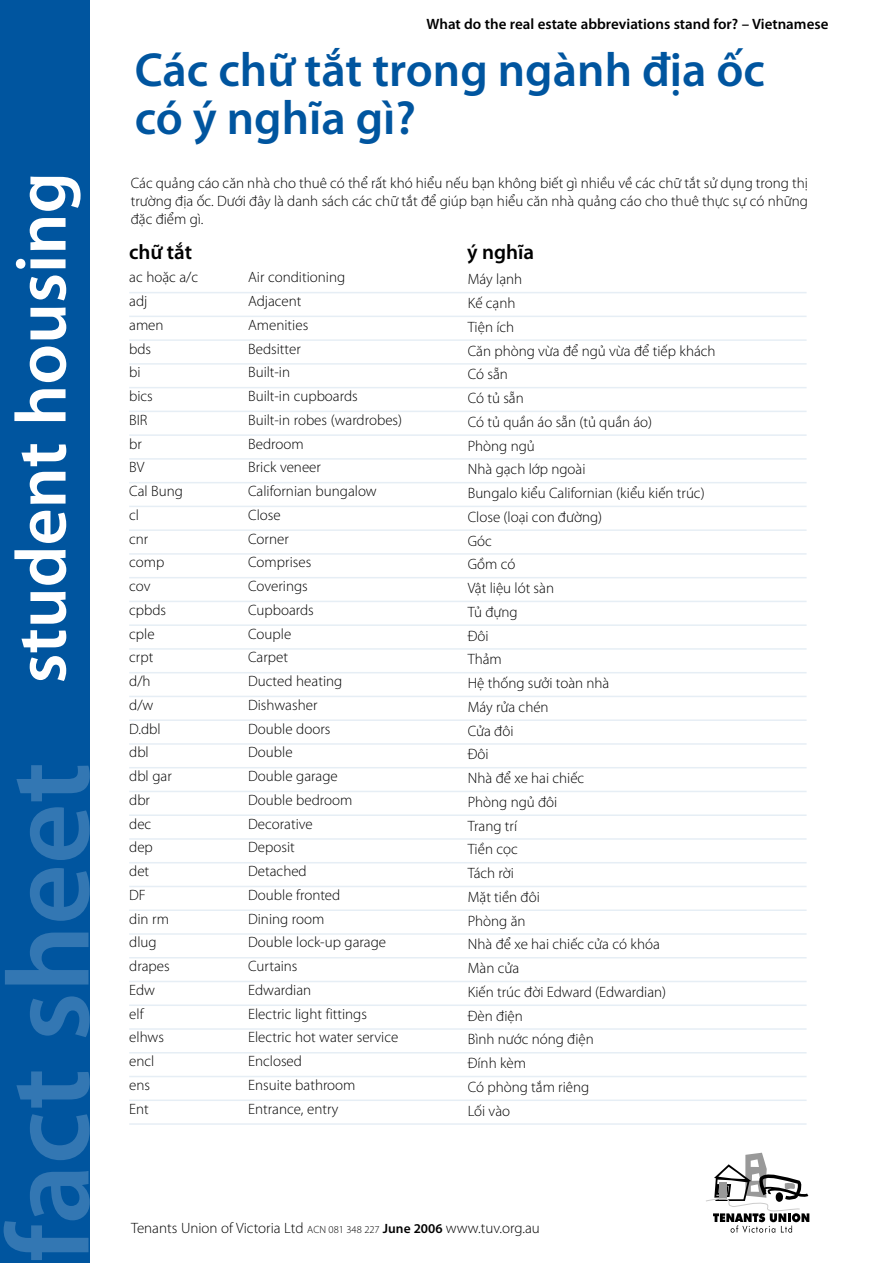
<style>
.page{position:relative;width:893px;height:1263px;background:#fff}
.page>*{position:absolute;margin:0;border:0;box-sizing:border-box;transform-origin:0 0}
.t1{font:600 117.75px "Myriad Pro";color:#3377b3}
.t2{font:600 72px "Myriad Pro";color:#fff}
.t3{font:600 48px/48px "Myriad Pro";color:#00559f}
.t4{font:600 21px "Myriad Pro";color:#000}
.t5{font:300 15px/23.7px "Myriad Pro";color:#000;text-align:justify}
.t6{font:600 15px "Myriad Pro";color:#000}
.s1{font-size:10.5px}
.s2{font-weight:600;font-size:13.5px}
</style>
<div class="page">
<div style="left:0;top:0;width:85px;height:1263px;background:#00559f"></div>
<div style="left:75px;top:0;width:15px;height:1263px;background:#00559f"></div>
<hr style="left:129px;top:292px;width:678px;height:1px;background:#e6eef5">
<hr style="left:129px;top:316px;width:678px;height:1px;background:#e6eef5">
<hr style="left:129px;top:339px;width:678px;height:2px;background:#e6eef5">
<hr style="left:129px;top:363px;width:678px;height:2px;background:#e6eef5">
<hr style="left:129px;top:387px;width:678px;height:1px;background:#e6eef5">
<hr style="left:129px;top:411px;width:678px;height:1px;background:#e6eef5">
<hr style="left:129px;top:434px;width:678px;height:2px;background:#e6eef5">
<hr style="left:129px;top:458px;width:678px;height:2px;background:#e6eef5">
<hr style="left:129px;top:482px;width:678px;height:1px;background:#e6eef5">
<hr style="left:129px;top:506px;width:678px;height:1px;background:#e6eef5">
<hr style="left:129px;top:529px;width:678px;height:2px;background:#e6eef5">
<hr style="left:129px;top:553px;width:678px;height:2px;background:#e6eef5">
<hr style="left:129px;top:577px;width:678px;height:1px;background:#e6eef5">
<hr style="left:129px;top:601px;width:678px;height:1px;background:#e6eef5">
<hr style="left:129px;top:624px;width:678px;height:2px;background:#e6eef5">
<hr style="left:129px;top:648px;width:678px;height:2px;background:#e6eef5">
<hr style="left:129px;top:672px;width:678px;height:1px;background:#e6eef5">
<hr style="left:129px;top:696px;width:678px;height:1px;background:#e6eef5">
<hr style="left:129px;top:719px;width:678px;height:2px;background:#e6eef5">
<hr style="left:129px;top:743px;width:678px;height:2px;background:#e6eef5">
<hr style="left:129px;top:767px;width:678px;height:1px;background:#e6eef5">
<hr style="left:129px;top:791px;width:678px;height:1px;background:#e6eef5">
<hr style="left:129px;top:814px;width:678px;height:2px;background:#e6eef5">
<hr style="left:129px;top:838px;width:678px;height:2px;background:#e6eef5">
<hr style="left:129px;top:862px;width:678px;height:1px;background:#e6eef5">
<hr style="left:129px;top:886px;width:678px;height:1px;background:#e6eef5">
<hr style="left:129px;top:909px;width:678px;height:2px;background:#e6eef5">
<hr style="left:129px;top:933px;width:678px;height:2px;background:#e6eef5">
<hr style="left:129px;top:957px;width:678px;height:1px;background:#e6eef5">
<hr style="left:129px;top:981px;width:678px;height:1px;background:#e6eef5">
<hr style="left:129px;top:1004px;width:678px;height:2px;background:#e6eef5">
<hr style="left:129px;top:1028px;width:678px;height:2px;background:#e6eef5">
<hr style="left:129px;top:1052px;width:678px;height:1px;background:#e6eef5">
<hr style="left:129px;top:1076px;width:678px;height:1px;background:#e6eef5">
<hr style="left:129px;top:1099px;width:678px;height:2px;background:#e6eef5">
<hr style="left:129px;top:1123px;width:678px;height:2px;background:#e6eef5">
<svg style="left:706px;top:1153px;width:103px;height:80px"></svg>
<h2 class="t2" style="left:-4px;top:684px;width:513px;rotate:-90deg">student housing</h2>
<h1 class="t1" style="left:-26px;top:1262px;width:501px;rotate:-90deg">fact sheet</h1>
<p class="t6" style="left:426px;top:14px;width:403px">What do the real estate abbreviations stand for? – Vietnamese</p>
<h3 class="t3" style="left:135px;top:45px;width:632px">Các chữ tắt trong ngành địa ốc có ý nghĩa gì?</h3>
<p class="t5" style="left:131px;top:173px;width:679px;line-height:18px">Các quảng cáo căn nhà cho thuê có thể rất khó hiểu nếu bạn không biết gì nhiều về các chữ tắt sử dụng trong thị trường địa ốc. Dưới đây là danh sách các chữ tắt để giúp bạn hiểu căn nhà quảng cáo cho thuê thực sự có những đặc điểm gì.</p>
<h3 class="t4" style="left:129px;top:238px;width:65px">chữ tắt</h3>
<h3 class="t4" style="left:467px;top:238px;width:68px">ý nghĩa</h3>
<p class="t5" style="left:468px;top:267px;width:249px;text-align:left">Máy lạnh<br>Kế cạnh<br>Tiện ích<br>Căn phòng vừa để ngủ vừa để tiếp khách<br>Có sẵn<br>Có tủ sẵn<br>Có tủ quần áo sẵn (tủ quần áo)<br>Phòng ngủ<br>Nhà gạch lớp ngoài<br>Bungalo kiểu Californian (kiểu kiến trúc)<br>Close (loại con đường)<br>Góc<br>Gồm có<br>Vật liệu lót sàn<br>Tủ đựng<br>Đôi<br>Thảm<br>Hệ thống sưởi toàn nhà<br>Máy rửa chén<br>Cửa đôi<br>Đôi<br>Nhà để xe hai chiếc<br>Phòng ngủ đôi<br>Trang trí<br>Tiền cọc<br>Tách rời<br>Mặt tiền đôi<br>Phòng ăn<br>Nhà để xe hai chiếc cửa có khóa<br>Màn cửa<br>Kiến trúc đời Edward (Edwardian)<br>Đèn điện<br>Bình nước nóng điện<br>Đính kèm<br>Có phòng tắm riêng<br>Lối vào</p>
<p class="t5" style="left:129px;top:265px;width:71px">ac hoặc a/c</p>
<p class="t5" style="left:248px;top:265px;width:99px">Air conditioning</p>
<p class="t5" style="left:129px;top:289px;width:20px">adj</p>
<p class="t5" style="left:248px;top:289px;width:55px">Adjacent</p>
<p class="t5" style="left:129px;top:313px;width:36px">amen</p>
<p class="t5" style="left:248px;top:313px;width:62px">Amenities</p>
<p class="t5" style="left:129px;top:337px;width:24px">bds</p>
<p class="t5" style="left:248px;top:337px;width:54px">Bedsitter</p>
<p class="t5" style="left:129px;top:360px;width:13px">bi</p>
<p class="t5" style="left:248px;top:360px;width:44px">Built-in</p>
<p class="t5" style="left:129px;top:384px;width:25px">bics</p>
<p class="t5" style="left:248px;top:384px;width:111px">Built-in cupboards</p>
<p class="t5" style="left:129px;top:408px;width:20px">BIR</p>
<p class="t5" style="left:248px;top:408px;width:156px">Built-in robes (wardrobes)</p>
<p class="t5" style="left:129px;top:432px;width:14px">br</p>
<p class="t5" style="left:248px;top:432px;width:57px">Bedroom</p>
<p class="t5" style="left:129px;top:455px;width:17px">BV</p>
<p class="t5" style="left:248px;top:455px;width:74px">Brick veneer</p>
<p class="t5" style="left:129px;top:479px;width:55px">Cal Bung</p>
<p class="t5" style="left:248px;top:479px;width:130px">Californian bungalow</p>
<p class="t5" style="left:129px;top:503px;width:11px">cl</p>
<p class="t5" style="left:248px;top:503px;width:34px">Close</p>
<p class="t5" style="left:129px;top:527px;width:21px">cnr</p>
<p class="t5" style="left:248px;top:527px;width:42px">Corner</p>
<p class="t5" style="left:129px;top:550px;width:37px">comp</p>
<p class="t5" style="left:248px;top:550px;width:65px">Comprises</p>
<p class="t5" style="left:129px;top:574px;width:23px">cov</p>
<p class="t5" style="left:248px;top:574px;width:61px">Coverings</p>
<p class="t5" style="left:129px;top:598px;width:39px">cpbds</p>
<p class="t5" style="left:248px;top:598px;width:67px">Cupboards</p>
<p class="t5" style="left:129px;top:622px;width:27px">cple</p>
<p class="t5" style="left:248px;top:622px;width:45px">Couple</p>
<p class="t5" style="left:129px;top:645px;width:26px">crpt</p>
<p class="t5" style="left:248px;top:645px;width:42px">Carpet</p>
<p class="t5" style="left:129px;top:669px;width:23px">d/h</p>
<p class="t5" style="left:248px;top:669px;width:96px">Ducted heating</p>
<p class="t5" style="left:129px;top:693px;width:26px">d/w</p>
<p class="t5" style="left:248px;top:693px;width:71px">Dishwasher</p>
<p class="t5" style="left:129px;top:716px;width:33px">D.dbl</p>
<p class="t5" style="left:248px;top:716px;width:84px">Double doors</p>
<p class="t5" style="left:129px;top:740px;width:21px">dbl</p>
<p class="t5" style="left:248px;top:740px;width:46px">Double</p>
<p class="t5" style="left:129px;top:764px;width:44px">dbl gar</p>
<p class="t5" style="left:248px;top:764px;width:91px">Double garage</p>
<p class="t5" style="left:129px;top:788px;width:22px">dbr</p>
<p class="t5" style="left:248px;top:788px;width:106px">Double bedroom</p>
<p class="t5" style="left:129px;top:811px;width:24px">dec</p>
<p class="t5" style="left:248px;top:811px;width:66px">Decorative</p>
<p class="t5" style="left:129px;top:835px;width:25px">dep</p>
<p class="t5" style="left:248px;top:835px;width:48px">Deposit</p>
<p class="t5" style="left:129px;top:859px;width:22px">det</p>
<p class="t5" style="left:248px;top:859px;width:60px">Detached</p>
<p class="t5" style="left:129px;top:883px;width:18px">DF</p>
<p class="t5" style="left:248px;top:883px;width:94px">Double fronted</p>
<p class="t5" style="left:129px;top:906px;width:41px">din rm</p>
<p class="t5" style="left:248px;top:906px;width:78px">Dining room</p>
<p class="t5" style="left:129px;top:930px;width:29px">dlug</p>
<p class="t5" style="left:248px;top:930px;width:140px">Double lock-up garage</p>
<p class="t5" style="left:129px;top:954px;width:42px">drapes</p>
<p class="t5" style="left:248px;top:954px;width:51px">Curtains</p>
<p class="t5" style="left:129px;top:978px;width:27px">Edw</p>
<p class="t5" style="left:248px;top:978px;width:65px">Edwardian</p>
<p class="t5" style="left:129px;top:1001px;width:16px">elf</p>
<p class="t5" style="left:248px;top:1001px;width:120px">Electric light fittings</p>
<p class="t5" style="left:129px;top:1025px;width:36px">elhws</p>
<p class="t5" style="left:248px;top:1025px;width:152px">Electric hot water service</p>
<p class="t5" style="left:129px;top:1049px;width:27px">encl</p>
<p class="t5" style="left:248px;top:1049px;width:55px">Enclosed</p>
<p class="t5" style="left:129px;top:1073px;width:22px">ens</p>
<p class="t5" style="left:248px;top:1073px;width:109px">Ensuite bathroom</p>
<p class="t5" style="left:129px;top:1096px;width:21px">Ent</p>
<p class="t5" style="left:248px;top:1096px;width:92px">Entrance, entry</p>
<p class="t5" style="left:131px;top:1216px;width:410px">Tenants Union of Victoria Ltd <span class="s1">ACN 081 348 227</span> <span class="s2">June 2006</span> www.tuv.org.au</p>
</div>
